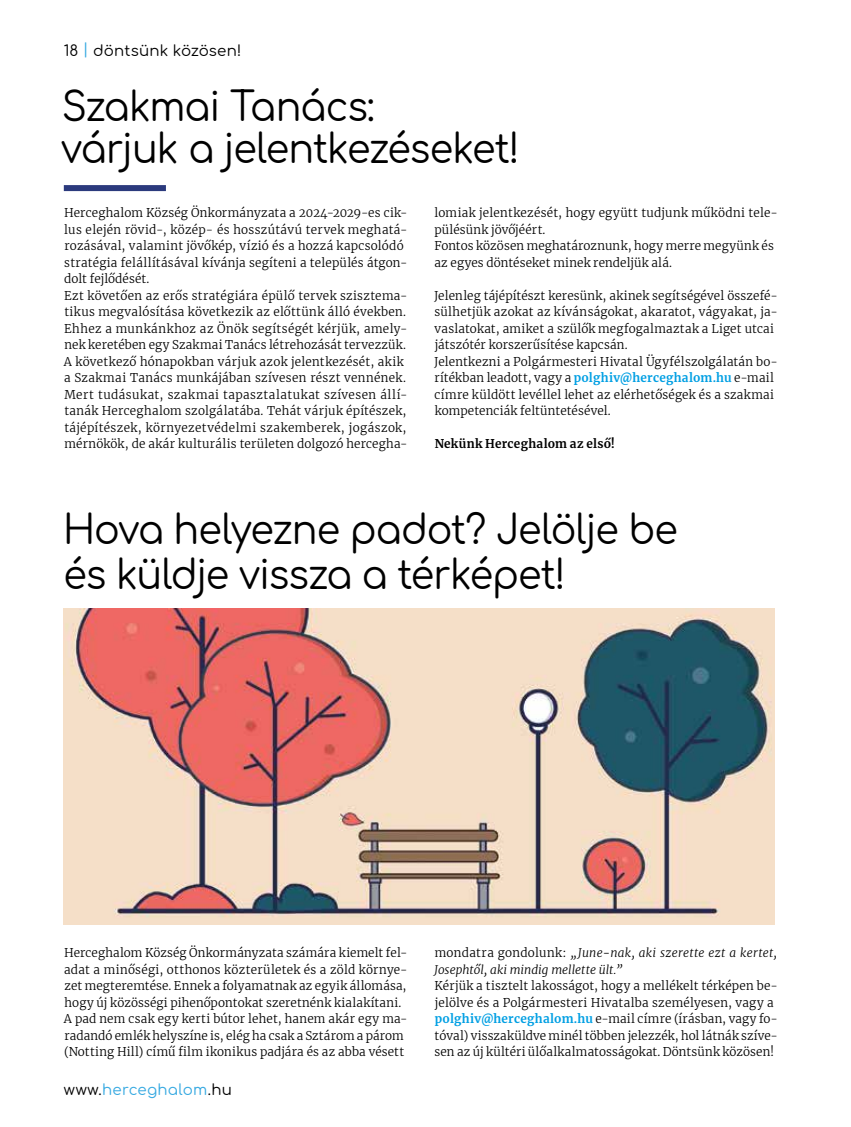
<style>
.page{position:relative;width:851px;height:1127px;background:#fff}
.page>*{position:absolute;margin:0;border:0;box-sizing:border-box;transform-origin:0 0}
.t1{font:40.5px/42px "Comfortaa";letter-spacing:-.03em;color:#000;scale:.94 1}
.t2{font:15px "Comfortaa";letter-spacing:.01em;color:#000}
.t3{font:15px "Comfortaa";letter-spacing:.015em;color:#36a9e1}
.t4{font:300 12px/16.5px "Merriweather";letter-spacing:.02em;color:#000}
.t5{font:italic 300 12px/16.5px "Merriweather";letter-spacing:.01em;color:#000}
.t6{font:700 12px "Merriweather";letter-spacing:.025em;color:#000}
.s1{color:#36a9e1}
.s2{font-weight:700;color:#009fe3}
.s3{color:#000}
.s4{font-style:normal}
</style>
<div class="page">
<div style="left:64px;top:185px;width:102px;height:6px;background:#2b3a7d"></div>
<img style="left:64px;top:608px;width:710px;height:317px">
<p class="t2" style="left:64px;top:37px;width:179px">18 <span class="s1">|</span> döntsünk közösen!</p>
<h1 class="t1" style="left:61px;top:80px;width:489px">Szakmai Tanács:<br>várjuk a jelentkezéseket!</h1>
<p class="t4" style="left:64px;top:204px;width:345px">Herceghalom Község Önkormányzata a 2024-2029-es cik&shy;lus elején rövid-, közép- és hosszútávú tervek meghatá&shy;rozásával, valamint jövőkép, vízió és a hozzá kapcsolódó stratégia felállításával kívánja segíteni a település átgon&shy;dolt fejlődését.<br>Ezt követően az erős stratégiára épülő tervek szisztema&shy;tikus megvalósítása következik az előttünk álló években.<br>Ehhez a munkánkhoz az Önök segítségét kérjük, amely&shy;nek keretében egy Szakmai Tanács létrehozását tervezzük.<br>A következő hónapokban várjuk azok jelentkezését, akik a Szakmai Tanács munkájában szívesen részt vennének.<br>Mert tudásukat, szakmai tapasztalatukat szívesen állí&shy;tanák Herceghalom szolgálatába. Tehát várjuk építészek, tájépítészek, környezetvédelmi szakemberek, jogászok, mérnökök, de akár kulturális területen dolgozó hercegha-</p>
<p class="t4" style="left:434px;top:204px;width:345px">lomiak jelentkezését, hogy együtt tudjunk működni tele&shy;pülésünk jövőjéért.<br>Fontos közösen meghatároznunk, hogy merre megyünk és az egyes döntéseket minek rendeljük alá.</p>
<p class="t4" style="left:434px;top:287px;width:345px">Jelenleg tájépítészt keresünk, akinek segítségével összefé&shy;sülhetjük azokat az kívánságokat, akaratot, vágyakat, ja&shy;vaslatokat, amiket a szülők megfogalmaztak a Liget utcai játszótér korszerűsítése kapcsán.<br>Jelentkezni a Polgármesteri Hivatal Ügyfélszolgálatán bo&shy;rítékban leadott, vagy a <span class="s2">polghiv@herceghalom.hu</span> e-mail címre küldött levéllel lehet az elérhetőségek és a szakmai kompetenciák feltüntetésével.</p>
<p class="t6" style="left:434px;top:436px;width:182px">Nekünk Herceghalom az első!</p>
<h1 class="t1" style="left:63px;top:502px;width:655px;line-height:45px">H ova helyezne padot? Jelölje be és küldje vissza a térképet!</h1>
<p class="t4" style="left:64px;top:944px;width:345px">Herceghalom Község Önkormányzata számára kiemelt fel&shy;adat a minőségi, otthonos közterületek és a zöld környe&shy;zet megteremtése. Ennek a folyamatnak az egyik állomása, hogy új közösségi pihenőpontokat szeretnénk kialakítani.<br>A pad nem csak egy kerti bútor lehet, hanem akár egy ma&shy;radandó emlék helyszíne is, elég ha csak a Sztárom a párom (Notting Hill) című film ikonikus padjára és az abba vésett</p>
<p class="t3" style="left:64px;top:1076px;width:170px"><span class="s3">www.</span>herceghalom<span class="s3">.hu</span></p>
<p class="t5" style="left:434px;top:944px;width:344px"><span class="s4">mondatra gondolunk:</span> „June-nak, aki szerette ezt a kertet,<br>Josephtől, aki mindig mellette ült.”</p>
<p class="t4" style="left:434px;top:977px;width:345px">Kérjük a tisztelt lakosságot, hogy a mellékelt térképen be&shy;jelölve és a Polgármesteri Hivatalba személyesen, vagy a <span class="s2">polghiv@herceghalom.hu</span> e-mail címre (írásban, vagy fo&shy;tóval) visszaküldve minél többen jelezzék, hol látnák szíve&shy;sen az új kültéri ülőalkalmatosságokat. Döntsünk közösen!</p>
</div>
